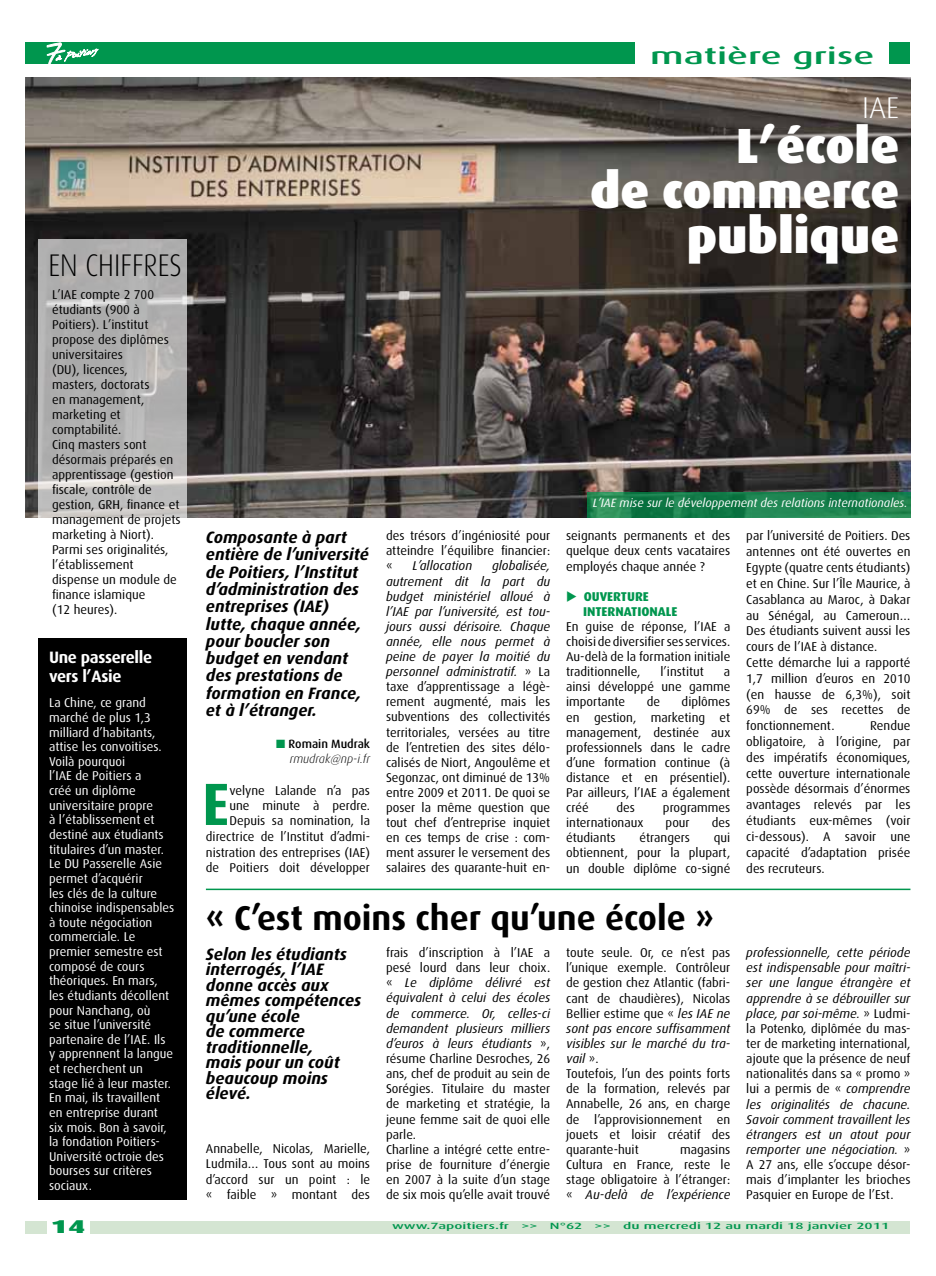
<style>
.page{position:relative;width:936px;height:1276px;background:#fff}
.page>*{position:absolute;margin:0;border:0;box-sizing:border-box;transform-origin:0 0}
.t1{font:700 59.7px "Dax";color:#00964e}
.t2{font:900 49.5px/45px "Dax";color:#fff;text-align:right}
.t3{font:700 34.5px "Dax";color:#000}
.t4{font:300 31.35px "Dax";color:#000;scale:.87 1}
.t5{font:300 30px "Dax";color:#fff}
.t6{font:500 23.4px "Dax";color:#00964e;scale:1.67 1}
.t7{font:900 18.6px "Dax";color:#00964e;scale:1.54 1}
.t8{font:italic 700 16.5px/17.2px "Dax";color:#000}
.t9{font:700 16.5px/19.5px "Dax";letter-spacing:-.02em;color:#fff}
.t10{font:12.75px/15.1px "Dax";color:#000;text-align:justify}
.t11{font:12.75px/14.5px "Dax";color:#fff}
.t12{font:italic 12.75px/15.1px "Dax";color:#000;text-align:justify}
.t13{font:800 12.75px/15.1px "Dax";color:#00964e}
.t14{font:italic 12px "Dax";color:#fff}
.t15{font:italic 300 12px/15.8px "Dax";color:#000;text-align:right}
.t16{font:500 9px "Dax";color:#00964e;scale:1.67 1}
.s1{color:#00964e}
.s2{font-weight:500;font-style:normal}
.s3{font-style:italic}
.s4{font-style:normal}
</style>
<div class="page">
<div style="left:26px;top:1220px;width:884px;height:13px;background:#d4e5d2"></div>
<div style="left:47px;top:1211px;width:42px;height:34px;background:#fff"></div>
<div style="left:26px;top:43px;width:884px;height:21px;background:#00964e"></div>
<div style="left:635px;top:37px;width:254px;height:44px;background:#fff"></div>
<svg style="left:47px;top:43px;width:51px;height:21px"></svg>
<img style="left:26px;top:77px;width:884px;height:440px">
<svg style="left:587px;top:492px;width:323px;height:25px;background:#19804d"></svg>
<div style="left:38px;top:638px;width:149px;height:561px;background:#000"></div>
<svg style="left:38px;top:239px;width:149px;height:279px;background:#b5b4b4"></svg>
<hr style="left:206px;top:888px;width:704px;height:2px;background:#00964e">
<h3 class="t4" style="left:48px;top:248px;width:155px">EN CHIFFRES</h3>
<p class="t10" style="left:52px;top:287px;width:130px;text-align:left">L’IAE compte 2 700 étudiants (900 à<br>Poitiers). L’institut propose des diplômes universitaires<br>(DU), licences,<br>masters, doctorats<br>en management, marketing et comptabilité.<br>Cinq masters sont désormais préparés en apprentissage (gestion fiscale, contrôle de gestion, GRH, finance et management de projets marketing à Niort).<br>Parmi ses originalités, l’établissement dispense un module de finance islamique<br>(12 heures).</p>
<p class="t9" style="left:49px;top:647px;width:105px">Une passerelle vers l’Asie</p>
<p class="t11" style="left:49px;top:696px;width:127px">La Chine, ce grand marché de plus 1,3 milliard d’habitants, attise les convoitises.<br>Voilà pourquoi<br>l’IAE de Poitiers a<br>créé un diplôme universitaire propre<br>à l’établissement et destiné aux étudiants titulaires d’un master.<br>Le DU Passerelle Asie permet d’acquérir<br>les clés de la culture chinoise indispensables à toute négociation commerciale. Le premier semestre est composé de cours théoriques. En mars, les étudiants décollent pour Nanchang, où<br>se situe l’université partenaire de l’IAE. Ils y apprennent la langue et recherchent un stage lié à leur master.<br>En mai, ils travaillent en entreprise durant six mois. Bon à savoir, la fondation Poitiers-<br>Université octroie des bourses sur critères sociaux.</p>
<h3 class="t6" style="left:650px;top:43px;width:136px">matière grise</h3>
<h3 class="t5" style="left:862px;top:91px;width:39px">IAE</h3>
<h2 class="t2" style="left:590px;top:124px;width:310px">L’école<br>de commerce publique</h2>
<p class="t8" style="left:206px;top:529px;width:164px">Composante à part entière de l’université de Poitiers, l’Institut d’administration des entreprises (IAE) lutte, chaque année, pour boucler son budget en vendant des prestations de formation en France, et à l’étranger.</p>
<p class="t15" style="left:276px;top:735px;width:95px"><span class="s1">■</span> <span class="s2">Romain Mudrak </span>rmudrak@np-i.fr</p>
<h1 class="t1" style="left:202px;top:770px;width:29px">E</h1>
<p class="t10" style="left:206px;top:783px;width:166px;text-align:right">velyne Lalande n’a pas<br>une minute à perdre.<br>Depuis sa nomination, la directrice de l’Institut d’admi&shy;nistration des entreprises (IAE) de Poitiers doit développer</p>
<p class="t10" style="left:386px;top:528px;width:166px">des trésors d’ingéniosité pour atteindre l’équilibre financier: «</p>
<p class="t12" style="left:412px;top:558px;width:61px">L’allocation</p>
<p class="t10" style="left:386px;top:558px;width:166px;text-indent:106px"><span class="s3">globalisée, autrement dit la part du budget ministériel alloué à l’IAE par l’université, est tou&shy;jours aussi dérisoire. Chaque année, elle nous permet à peine de payer la moitié du personnel administratif.</span> » La taxe d’apprentissage a légè&shy;rement augmenté, mais les subventions des collectivités territoriales, versées au titre de l’entretien des sites délo&shy;calisés de Niort, Angoulême et Segonzac, ont diminué de 13% entre 2009 et 2011. De quoi se poser la même question que tout chef d’entreprise inquiet en ces temps de crise : com&shy;ment assurer le versement des salaires des quarante-huit en-</p>
<p class="t14" style="left:592px;top:496px;width:316px">L’IAE mise sur le développement des relations internationales.</p>
<p class="t10" style="left:566px;top:528px;width:166px">seignants permanents et des quelque deux cents vacataires employés chaque année ?</p>
<p class="t13" style="left:583px;top:589px;width:66px;text-indent:-17px">◆ OUVERTU RE<br>INTE</p>
<p class="t13" style="left:607px;top:604px;width:15px">RNATI</p>
<p class="t13" style="left:641px;top:604px;width:16px">ONALE</p>
<p class="t10" style="left:566px;top:619px;width:166px">En guise de réponse, l’IAE a choisi de diversifier ses services.<br>Au-delà de la formation initiale traditionnelle,</p>
<p class="t10" style="left:660px;top:664px;width:45px">l’institut</p>
<p class="t10" style="left:566px;top:664px;width:166px;text-indent:158px">a ainsi développé une gamme importante</p>
<p class="t10" style="left:566px;top:694px;width:166px;text-indent:115px">diplômes en gestion, marketing et management, destinée aux professionnels dans le cadre d’une formation continue (à distance et en présentiel).<br>Par ailleurs, l’IAE a également créé</p>
<p class="t10" style="left:646px;top:694px;width:15px">de</p>
<p class="t10" style="left:616px;top:800px;width:20px">des</p>
<p class="t10" style="left:663px;top:800px;width:69px">programmes</p>
<p class="t10" style="left:566px;top:815px;width:79px">internationaux</p>
<p class="t10" style="left:665px;top:815px;width:26px">pour</p>
<p class="t10" style="left:711px;top:815px;width:20px">des</p>
<p class="t10" style="left:566px;top:830px;width:51px">étudiants</p>
<p class="t10" style="left:639px;top:830px;width:52px">étrangers</p>
<p class="t10" style="left:566px;top:830px;width:166px;text-indent:148px">qui obtiennent, pour la plupart, un double diplôme co-signé</p>
<p class="t10" style="left:746px;top:528px;width:166px;line-height:15.8px;text-align:left">par l’université de Poitiers. Des antennes ont été ouvertes en<br>Egypte (quatre cents étudiants) et en Chine. Sur l’Île Maurice, à<br>Casablanca au Maroc, à Dakar au Sénégal, au Cameroun…<br>Des étudiants suivent aussi les cours de l’IAE à distance.<br>Cette démarche lui a rapporté<br>1,7 million d’euros en 2010 (en hausse de 6,3%), soit<br>69% de ses recettes de fonctionnement.</p>
<p class="t10" style="left:746px;top:718px;width:166px;line-height:15.8px;text-indent:124px">Rendue obligatoire, à l’origine, par des impératifs économiques, cette ouverture internationale possède désormais d’énormes avantages relevés par les étudiants eux-mêmes (voir ci-dessous). A savoir une capacité d’adaptation prisée des recruteurs.</p>
<h3 class="t3" style="left:206px;top:899px;width:509px">« C’est moins cher qu’une école »</h3>
<p class="t8" style="left:206px;top:946px;width:157px;line-height:15.5px">Selon les étudiants interrogés, l’IAE donne accès aux mêmes compétences qu’une école<br>de commerce traditionnelle,<br>mais pour un coût beaucoup moins élevé.</p>
<p class="t10" style="left:386px;top:945px;width:166px;text-align:left">frais d’inscription à l’IAE a pesé lourd dans leur choix. « <span class="s3">Le diplôme délivré est équivalent à celui des écoles de commerce. Or, celles-ci demandent plusieurs milliers d’euros à leurs étudiants</span> », résume Charline Desroches, 26 ans, chef de produit au sein de<br>Sorégies. Titulaire du master de marketing et stratégie, la jeune femme sait de quoi elle parle.<br>Charline a intégré cette entre&shy;prise de fourniture d’énergie en 2007 à la suite d’un stage de six mois qu’elle avait trouvé</p>
<p class="t10" style="left:566px;top:945px;width:166px;text-align:left">toute seule. Or, ce n’est pas l’unique exemple. Contrôleur de gestion chez Atlantic (fabri&shy;cant de chaudières), Nicolas<br>Bellier estime que « <span class="s3">les IAE ne sont pas encore suffisamment visibles sur le marché du tra&shy;vail</span> ».<br>Toutefois, l’un des points forts de la formation, relevés par<br>Annabelle, 26 ans, en charge de l’approvisionnement en jouets et loisir créatif des quarante-huit</p>
<p class="t10" style="left:206px;top:1141px;width:166px">Annabelle, Nicolas, Marielle, Ludmila… Tous sont au moins d’accord sur un point : le « faible » montant des</p>
<p class="t10" style="left:566px;top:1142px;width:166px;text-indent:114px">magasins Cultura en France, reste le stage obligatoire à l’étranger: « <span class="s3">Au-delà de l’expérience</span></p>
<p class="t12" style="left:746px;top:945px;width:166px">professionnelle, cette période est indispensable pour maîtri&shy;ser une langue étrangère et apprendre à se débrouiller sur place, par soi-même. <span class="s4">» Ludmi&shy;la Potenko, diplômée du mas&shy;ter de marketing international, ajoute que la présence de neuf nationalités dans sa « promo » lui a permis de «</span> comprendre les originalités de chacune.<br>Savoir comment travaillent les étrangers est un atout pour remporter une négociation. <span class="s4">» A 27 ans, elle s’occupe désor&shy;mais d’implanter les brioches Pasquier en Europe de l’Est.</span></p>
<h3 class="t7" style="left:51px;top:1216px;width:24px">14</h3>
<p class="t16" style="left:392px;top:1221px;width:72px">www.7apoitiers.fr</p>
<p class="t16" style="left:521px;top:1221px;width:11px">&gt;&gt;</p>
<p class="t16" style="left:550px;top:1221px;width:21px">N°62</p>
<p class="t16" style="left:594px;top:1221px;width:11px">&gt;&gt;</p>
<p class="t16" style="left:623px;top:1221px;width:161px">du mercredi 12 au mardi 18 janvier 2011</p>
</div>
